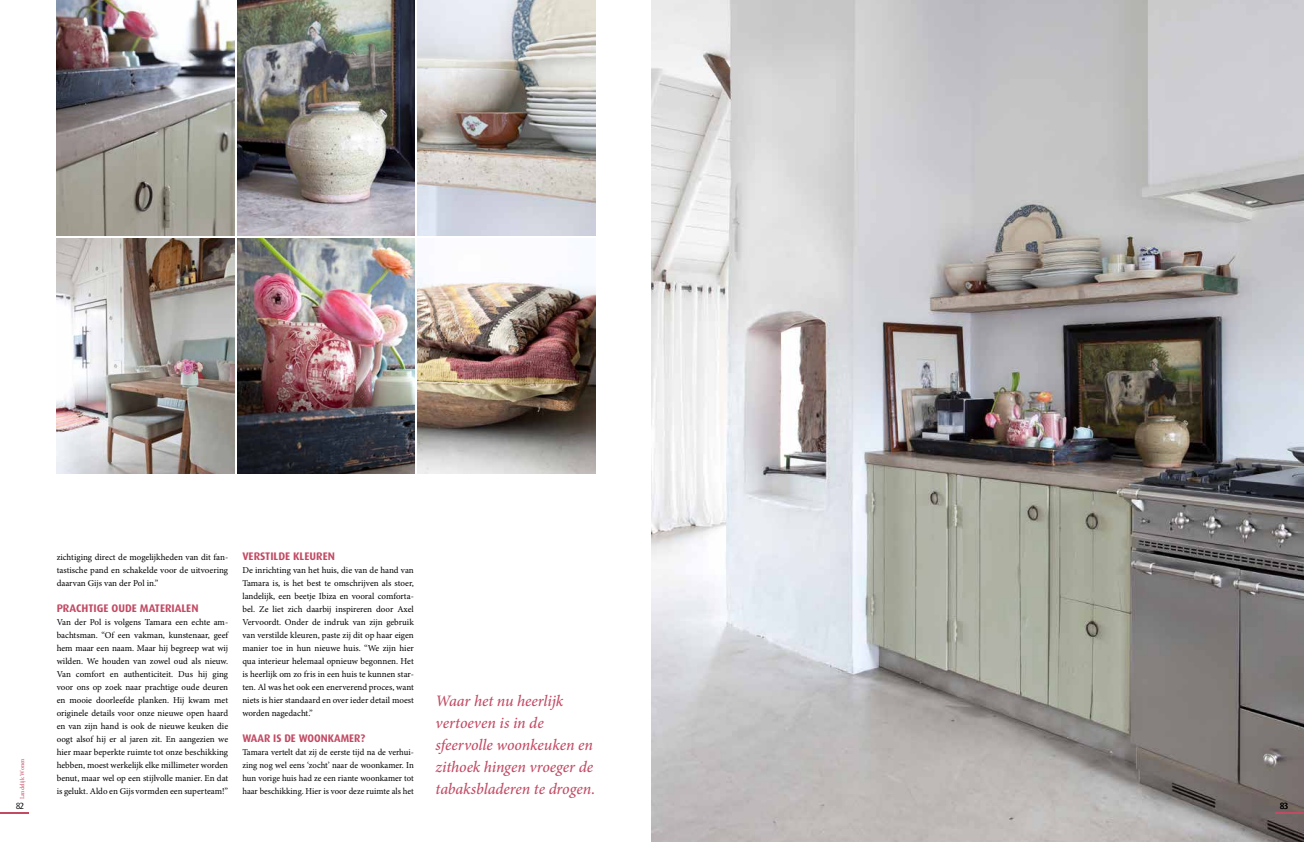
<style>
.page{position:relative;width:1304px;height:842px;background:#fff}
.page>*{position:absolute;margin:0;border:0;box-sizing:border-box;transform-origin:0 0}
.t1{font:italic 500 16px/22px "Minion Pro";letter-spacing:-.005em;color:#c24b64}
.t2{font:700 11px "Dax";color:#c24b64}
.t3{font:9px/13px "Minion Pro";color:#000;text-align:justify}
.t4{font:9px "Dax";color:#000}
.t5{font:6px "Minion Pro";letter-spacing:-.005em;color:#c24b64}
</style>
<div class="page">
<img style="left:652px;top:0;width:652px;height:842px">
<hr style="left:1276px;top:812px;width:28px;height:2px;background:#c24b64">
<hr style="left:0;top:812px;width:28px;height:2px;background:#c24b64">
<img style="left:418px;top:0;width:177px;height:235px">
<img style="left:57px;top:0;width:177px;height:235px">
<img style="left:57px;top:238px;width:177px;height:235px">
<img style="left:418px;top:278px;width:177px;height:195px">
<img style="left:237px;top:0;width:178px;height:235px">
<img style="left:237px;top:238px;width:178px;height:235px">
<p class="t5" style="left:18px;top:799px;width:43px;rotate:-90deg">Landelijk Wonen</p>
<p class="t3" style="left:57px;top:550px;width:173px">zichtiging direct de mogelijkheden van dit fan&shy;tastische pand en schakelde voor de uitvoering daarvan Gijs van der Pol in.”</p>
<p class="t2" style="left:57px;top:602px;width:143px">PRACHTIGE OUDE MATERIALEN</p>
<p class="t3" style="left:57px;top:615px;width:173px">Van der Pol is volgens Tamara een echte am&shy;bachtsman. “Of een vakman, kunstenaar, geef hem maar een naam. Maar hij begreep wat wij wilden. We houden van zowel oud als nieuw.<br>Van comfort en authenticiteit. Dus hij ging voor ons op zoek naar prachtige oude deuren en mooie doorleefde planken. Hij kwam met originele details voor onze nieuwe open haard en van zijn hand is ook de nieuwe keuken die oogt alsof hij er al jaren zit. En aangezien we hier maar beperkte ruimte tot onze beschikking hebben, moest werkelijk elke millimeter worden benut, maar wel op een stijlvolle manier. En dat is gelukt. Aldo en Gijs vormden een superteam!”</p>
<p class="t2" style="left:242px;top:550px;width:94px">VERSTILDE KLEUREN</p>
<p class="t3" style="left:242px;top:563px;width:173px">De inrichting van het huis, die van de hand van Tamara is, is het best te omschrijven als stoer, landelijk, een beetje Ibiza en vooral comforta&shy;bel. Ze liet zich daarbij inspireren door Axel Vervoordt. Onder de indruk van zijn gebruik van verstilde kleuren, paste zij dit op haar eigen manier toe in hun nieuwe huis. “We zijn hier qua interieur helemaal opnieuw begonnen. Het is heerlijk om zo fris in een huis te kunnen star&shy;ten. Al was het ook een enerverend proces, want niets is hier standaard en over ieder detail moest worden nagedacht.”</p>
<p class="t2" style="left:242px;top:732px;width:124px">WAAR IS DE WOONKAMER?</p>
<p class="t3" style="left:242px;top:745px;width:173px">Tamara vertelt dat zij de eerste tijd na de verhui&shy;zing nog wel eens ‘zocht’ naar de woonkamer. In hun vorige huis had ze een riante woonkamer tot haar beschikking. Hier is voor deze ruimte als het</p>
<h1 class="t1" style="left:436px;top:690px;width:161px">Waar het nu heerlijk vertoeven is in de sfeervolle woonkeuken en zithoek hingen vroeger de tabaksbladeren te drogen.</h1>
<p class="t4" style="left:16px;top:801px;width:10px">82</p>
<p class="t4" style="left:1280px;top:801px;width:10px">83</p>
</div>
